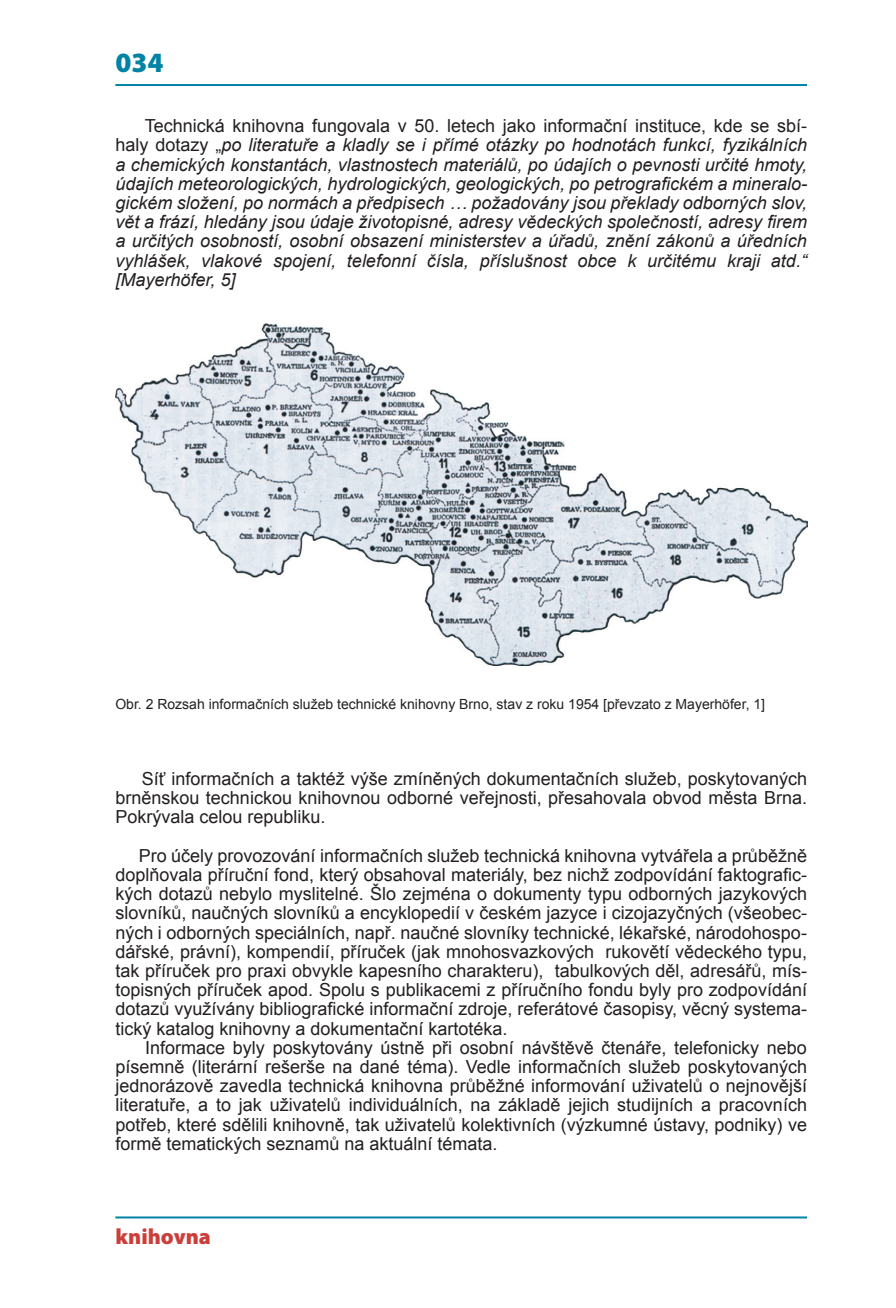
<style>
.page{position:relative;width:896px;height:1308px;background:#fff}
.page>*{position:absolute;margin:0;border:0;box-sizing:border-box;transform-origin:0 0}
.t1{font:900 28px "Myriad Pro";color:#0083a5}
.t2{font:900 22px "Myriad Pro";color:#cc3e3a}
.t3{font:18px/19.2px "Arial";color:#231f20;text-align:justify}
.t4{font:italic 18px/19.2px "Arial";color:#231f20;text-align:justify}
.t5{font:14px "Arial";color:#231f20}
.s1{font-style:normal}
</style>
<div class="page">
<hr style="left:115px;top:84px;width:692px;height:2px;background:#0083a5">
<hr style="left:115px;top:1216px;width:692px;height:2px;background:#0083a5">
<img style="left:115px;top:324px;width:692px;height:342px">
<h1 class="t1" style="left:115px;top:46px;width:50px">034</h1>
<p class="t4" style="left:115px;top:117px;width:693px;text-indent:29px"><span class="s1">Technická knihovna fungovala v 50. letech jako informační instituce, kde se sbí&shy;haly dotazy „</span>po literatuře a kladly se i přímé otázky po hodnotách funkcí, fyzikálních a chemických konstantách, vlastnostech materiálů, po údajích o pevnosti určité hmoty, údajích meteorologických, hydrologických, geologických, po petrografickém a mineralo&shy;gickém složení, po normách a předpisech … požadovány jsou překlady odborných slov, vět a frází, hledány jsou údaje životopisné, adresy vědeckých společností, adresy firem a určitých osobností, osobní obsazení ministerstev a úřadů, znění zákonů a úředních vyhlášek, vlakové spojení, telefonní čísla, příslušnost obce k určitému kraji atd.“ [Mayerhöfer, 5]</p>
<p class="t5" style="left:115px;top:695px;width:651px">Obr. 2 Rozsah informačních služeb technické knihovny Brno, stav z roku 1954 [převzato z Mayerhöfer, 1]</p>
<p class="t3" style="left:115px;top:769px;width:693px;text-indent:26px">Síť informačních a taktéž výše zmíněných dokumentačních služeb, poskytovaných brněnskou technickou knihovnou odborné veřejnosti, přesahovala obvod města Brna.<br>Pokrývala celou republiku.</p>
<p class="t3" style="left:115px;top:846px;width:693px;text-indent:23px">Pro účely provozování informačních služeb technická knihovna vytvářela a průběžně doplňovala příruční fond, který obsahoval materiály, bez nichž zodpovídání faktografic&shy;kých dotazů nebylo myslitelné. Šlo zejména o dokumenty typu odborných jazykových slovníků, naučných slovníků a encyklopedií v českém jazyce i cizojazyčných (všeobec&shy;ných i odborných speciálních, např. naučné slovníky technické, lékařské, národohospo&shy;dářské, právní), kompendií, příruček (jak mnohosvazkových rukovětí vědeckého typu, tak příruček pro praxi obvykle kapesního charakteru), tabulkových děl, adresářů, mís&shy;topisných příruček apod. Spolu s publikacemi z příručního fondu byly pro zodpovídání dotazů využívány bibliografické informační zdroje, referátové časopisy, věcný systema&shy;tický katalog knihovny a dokumentační kartotéka.</p>
<p class="t3" style="left:115px;top:1038px;width:693px;text-indent:30px">Informace byly poskytovány ústně při osobní návštěvě čtenáře, telefonicky nebo písemně (literární rešerše na dané téma). Vedle informačních služeb poskytovaných jednorázově zavedla technická knihovna průběžné informování uživatelů o nejnovější literatuře, a to jak uživatelů individuálních, na základě jejich studijních a pracovních potřeb, které sdělili knihovně, tak uživatelů kolektivních (výzkumné ústavy, podniky) ve formě tematických seznamů na aktuální témata.</p>
<p class="t2" style="left:115px;top:1225px;width:97px">knihovna</p>
</div>
